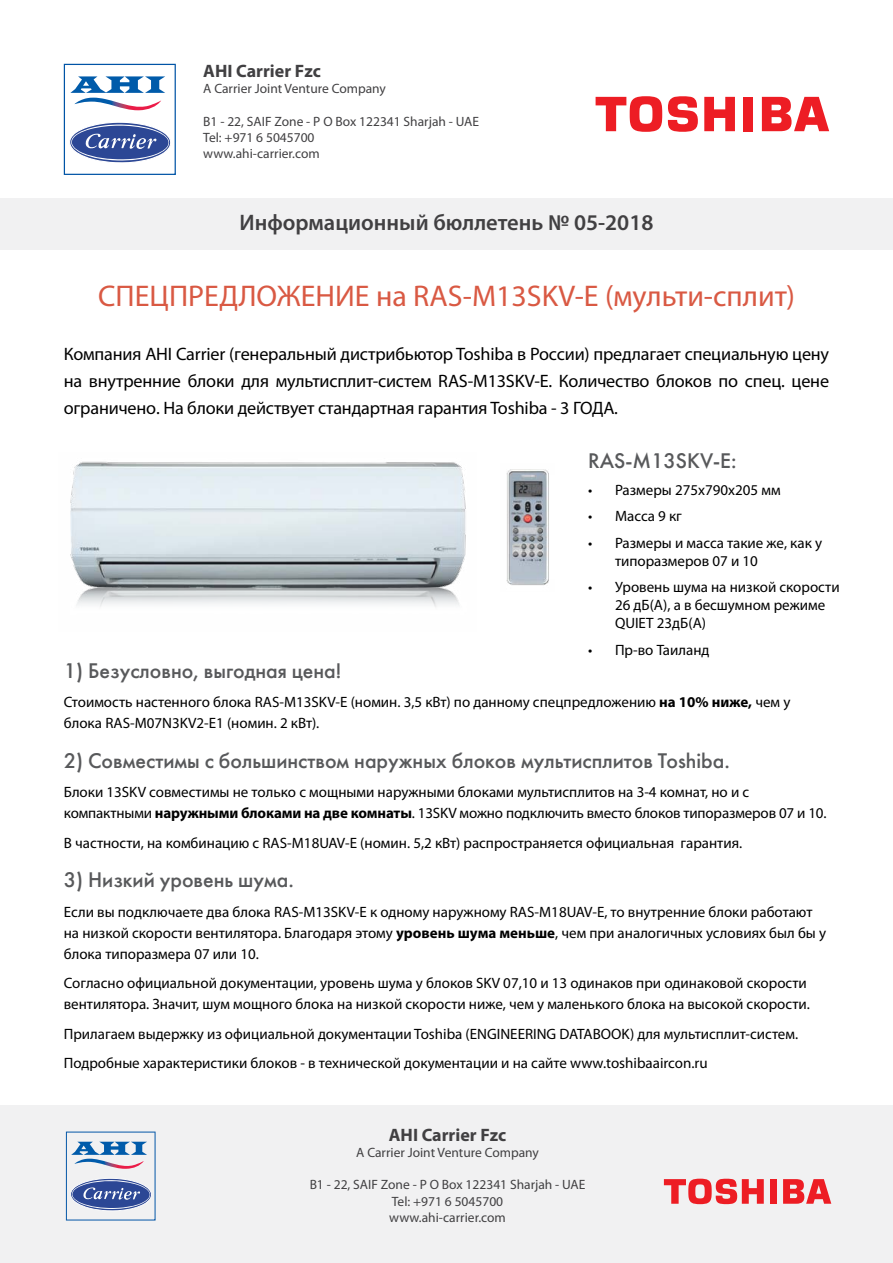
<style>
.page{position:relative;width:893px;height:1263px;background:#fff}
.page>*{position:absolute;margin:0;border:0;box-sizing:border-box;transform-origin:0 0}
.t1{font:30px "Myriad Pro";color:#d95943}
.t2{font:600 22.5px "Myriad Pro";color:#414042}
.t3{font:21px "Futura Futuris C";color:#58595b}
.t4{font:18px/27px "Myriad Pro";letter-spacing:-.01em;color:#000;text-align:justify}
.t5{font:700 18px "Myriad Pro";color:#414042}
.t6{font:15px/21px "Myriad Pro";color:#000}
.t7{font:13.5px/16.2px "Myriad Pro";color:#414042}
.s1{font-weight:700}
</style>
<div class="page">
<div style="left:0;top:198px;width:893px;height:51px;background:#f1f1f2"></div>
<svg style="left:64px;top:64px;width:112px;height:111px"></svg>
<svg style="left:596px;top:96px;width:66px;height:36px"></svg>
<div style="left:743px;top:97px;width:10px;height:34px;background:#ed1d24"></div>
<svg style="left:704px;top:97px;width:31px;height:34px"></svg>
<svg style="left:762px;top:97px;width:67px;height:34px"></svg>
<svg style="left:668px;top:96px;width:30px;height:36px"></svg>
<img style="left:70px;top:461px;width:396px;height:146px">
<div style="left:0;top:1106px;width:893px;height:157px;background:#f1f1f2"></div>
<div style="left:770px;top:1179px;width:7px;height:25px;background:#ed1d24"></div>
<svg style="left:783px;top:1179px;width:48px;height:25px"></svg>
<svg style="left:664px;top:1178px;width:100px;height:26px"></svg>
<svg style="left:66px;top:1131px;width:90px;height:89px"></svg>
<img style="left:506px;top:469px;width:43px;height:116px">
<p class="t5" style="left:203px;top:59px;width:119px">AHI Carrier Fzc</p>
<p class="t7" style="left:203px;top:81px;width:184px">A Carrier Joint Venture Company</p>
<p class="t7" style="left:203px;top:113px;width:277px">B1 - 22, SAIF Zone - P O Box 122341 Sharjah - UAE<br>Tel: +971 6 5045700<br>www.ahi-carrier.com</p>
<h2 class="t2" style="left:239px;top:208px;width:415px">Информационный бюллетень № 05-2018</h2>
<h1 class="t1" style="left:98px;top:277px;width:698px">СПЕЦПРЕДЛОЖЕНИЕ на RAS-M13SKV-E (мульти-сплит)</h1>
<p class="t4" style="left:64px;top:340px;width:767px">Компания AHI Carrier (генеральный дистрибьютор Toshiba в России) предлагает специальную цену на внутренние блоки для мультисплит-систем RAS-M13SKV-E. Количество блоков по спец. цене ограничено. На блоки действует стандартная гарантия Toshiba - 3 ГОДА.</p>
<h3 class="t3" style="left:588px;top:448px;width:150px">RAS-M13SKV-E:</h3>
<p class="t6" style="left:588px;top:479px;width:194px">• Размеры 275х790х205 мм</p>
<p class="t6" style="left:588px;top:506px;width:95px">• Масса 9 кг</p>
<p class="t6" style="left:615px;top:534px;width:209px;line-height:18px;text-indent:-27px">• Размеры и масса такие же, как у типоразмеров 07 и 10</p>
<p class="t6" style="left:615px;top:578px;width:226px;line-height:18px;text-indent:-27px">• Уровень шума на низкой скорости<br>26 дБ(А), а в бесшумном режиме<br>QUIET 23дБ(А)</p>
<p class="t6" style="left:588px;top:639px;width:123px">• Пр-во Таиланд</p>
<h3 class="t3" style="left:64px;top:658px;width:279px">1) Безусловно, выгодная цена!</h3>
<p class="t6" style="left:64px;top:691px;width:728px">Стоимость настенного блока RAS-M13SKV-E (номин. 3,5 кВт) по данному спецпредложению <span class="s1">на 10% ниже,</span> чем у блока RAS-M07N3KV2-E1 (номин. 2 кВт).</p>
<h3 class="t3" style="left:64px;top:748px;width:667px">2) Совместимы с большинством наружных блоков мультисплитов Toshiba.</h3>
<p class="t6" style="left:64px;top:781px;width:764px">Блоки 13SKV совместимы не только с мощными наружными блоками мультисплитов на 3-4 комнат, но и с компактными <span class="s1">наружными блоками на две комнаты</span>. 13SKV можно подключить вместо блоков типоразмеров 07 и 10.</p>
<p class="t6" style="left:64px;top:832px;width:680px">В частности, на комбинацию с RAS-M18UAV-E (номин. 5,2 кВт) распространяется официальная гарантия.</p>
<h3 class="t3" style="left:64px;top:867px;width:232px">3) Низкий уровень шума.</h3>
<p class="t6" style="left:64px;top:901px;width:764px">Если вы подключаете два блока RAS-M13SKV-E к одному наружному RAS-M18UAV-E, то внутренние блоки работают на низкой скорости вентилятора. Благодаря этому <span class="s1">уровень шума меньше</span>, чем при аналогичных условиях был бы у блока типоразмера 07 или 10.</p>
<p class="t6" style="left:64px;top:972px;width:748px">Согласно официальной документации, уровень шума у блоков SKV 07,10 и 13 одинаков при одинаковой скорости вентилятора. Значит, шум мощного блока на низкой скорости ниже, чем у маленького блока на высокой скорости.</p>
<p class="t6" style="left:64px;top:1019px;width:736px;line-height:29.5px">Прилагаем выдержку из официальной документации Toshiba (ENGINEERING DATABOOK) для мультисплит-систем.<br>Подробные характеристики блоков - в технической документации и на сайте www.toshibaaircon.ru</p>
<p class="t5" style="left:389px;top:1123px;width:119px">AHI Carrier Fzc</p>
<p class="t7" style="left:356px;top:1144px;width:184px">A Carrier Joint Venture Company</p>
<p class="t7" style="left:310px;top:1176px;width:277px;text-align:center">B1 - 22, SAIF Zone - P O Box 122341 Sharjah - UAE<br>Tel: +971 6 5045700<br>www.ahi-carrier.com</p>
</div>
